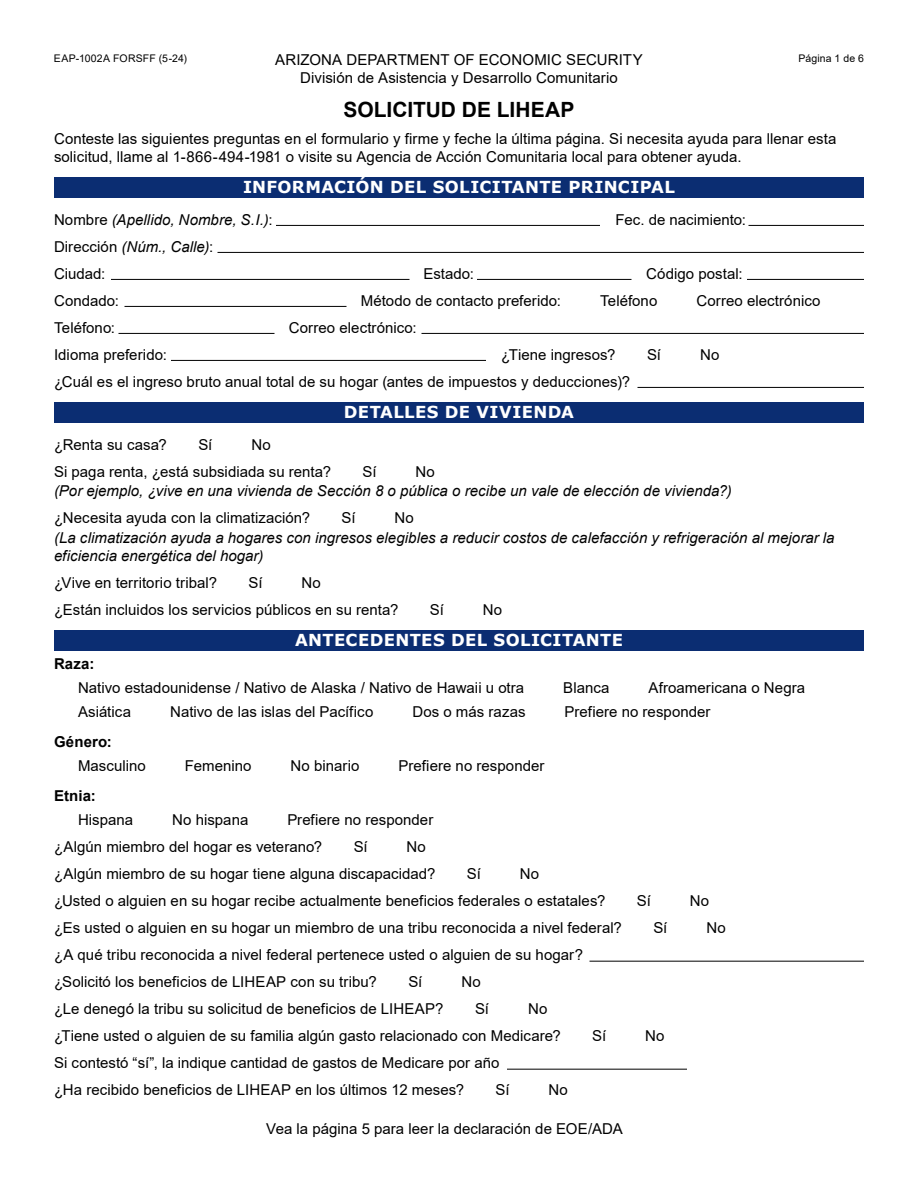
<style>
.page{position:relative;width:918px;height:1188px;background:#fff}
.page>*{position:absolute;margin:0;border:0;box-sizing:border-box;transform-origin:0 0}
.t1{font:700 21px "Arial";color:#000}
.t2{font:700 16.5px "Verdana";letter-spacing:.02em;color:#fff}
.t3{font:15px/27px "Arial";letter-spacing:.005em;color:#000}
.t4{font:italic 15px/18px "Arial";letter-spacing:.005em;color:#000}
.t5{font:700 15px "Arial";letter-spacing:.01em;color:#000}
.t6{font:10.5px "Arial";letter-spacing:.015em;color:#000}
.s1{font-style:normal}
.s2{font-style:italic}
</style>
<div class="page">
<div style="left:54px;top:177px;width:810px;height:21px;background:#0b2d72"></div>
<div style="left:54px;top:402px;width:810px;height:21px;background:#0b2d72"></div>
<div style="left:54px;top:630px;width:810px;height:21px;background:#0b2d72"></div>
<hr style="left:276px;top:225px;width:324px;height:1px;background:#000">
<hr style="left:748px;top:225px;width:116px;height:1px;background:#000">
<hr style="left:218px;top:252px;width:646px;height:1px;background:#000">
<hr style="left:111px;top:279px;width:299px;height:1px;background:#000">
<hr style="left:477px;top:279px;width:155px;height:1px;background:#000">
<hr style="left:747px;top:279px;width:117px;height:1px;background:#000">
<hr style="left:124px;top:306px;width:222px;height:1px;background:#000">
<hr style="left:118px;top:333px;width:156px;height:1px;background:#000">
<hr style="left:422px;top:333px;width:442px;height:1px;background:#000">
<hr style="left:171px;top:360px;width:315px;height:1px;background:#000">
<hr style="left:638px;top:387px;width:226px;height:1px;background:#000">
<hr style="left:590px;top:961px;width:274px;height:1px;background:#000">
<hr style="left:507px;top:1069px;width:180px;height:1px;background:#000">
<p class="t6" style="left:54px;top:51px;width:135px">EAP-1002A FORSFF (5-24)</p>
<p class="t3" style="left:275px;top:46px;width:369px">ARIZONA DEPARTMENT OF ECONOMIC SECURITY</p>
<p class="t6" style="left:798px;top:51px;width:67px">Página 1 de 6</p>
<p class="t3" style="left:300px;top:64px;width:319px">División de Asistencia y Desarrollo Comunitario</p>
<h1 class="t1" style="left:344px;top:94px;width:232px">SOLICITUD DE LIHEAP</h1>
<p class="t3" style="left:54px;top:129px;width:784px;line-height:18px">Conteste las siguientes preguntas en el formulario y firme y feche la última página. Si necesita ayuda para llenar esta solicitud, llame al 1-866-494-1981 o visite su Agencia de Acción Comunitaria local para obtener ayuda.</p>
<p class="t2" style="left:243px;top:176px;width:433px">INFORMACIÓN DEL SOLICITANTE PRINCIPAL</p>
<p class="t4" style="left:54px;top:211px;width:220px"><span class="s1">Nombre</span> (Apellido, Nombre, S.I.)<span class="s1">:</span></p>
<p class="t3" style="left:616px;top:206px;width:132px">Fec. de nacimiento:</p>
<p class="t3" style="left:54px;top:233px;width:161px">Dirección <span class="s2">(Núm., Calle)</span>:<br>Ciudad:</p>
<p class="t3" style="left:423px;top:260px;width:52px">Estado:</p>
<p class="t3" style="left:646px;top:260px;width:98px">Código postal:</p>
<p class="t3" style="left:54px;top:287px;width:67px">Condado:</p>
<p class="t3" style="left:361px;top:287px;width:202px">Método de contacto preferido:</p>
<p class="t3" style="left:600px;top:287px;width:59px">Teléfono</p>
<p class="t3" style="left:696px;top:287px;width:126px">Correo electrónico</p>
<p class="t3" style="left:54px;top:314px;width:63px">Teléfono:</p>
<p class="t3" style="left:289px;top:314px;width:129px">Correo electrónico:</p>
<p class="t3" style="left:54px;top:341px;width:114px">Idioma preferido:</p>
<p class="t3" style="left:501px;top:341px;width:116px">¿Tiene ingresos?</p>
<p class="t3" style="left:647px;top:341px;width:15px">Sí</p>
<p class="t3" style="left:700px;top:341px;width:21px">No</p>
<p class="t3" style="left:54px;top:368px;width:578px">¿Cuál es el ingreso bruto anual total de su hogar (antes de impuestos y deducciones)?</p>
<p class="t2" style="left:344px;top:401px;width:232px">DETALLES DE VIVIENDA</p>
<p class="t3" style="left:54px;top:431px;width:114px">¿Renta su casa?</p>
<p class="t3" style="left:198px;top:431px;width:15px">Sí</p>
<p class="t3" style="left:54px;top:431px;width:279px;text-indent:197px">No<br>Si paga renta, ¿está subsidiada su renta?</p>
<p class="t3" style="left:363px;top:458px;width:15px">Sí</p>
<p class="t3" style="left:416px;top:458px;width:21px">No</p>
<p class="t4" style="left:54px;top:482px;width:679px">(Por ejemplo, ¿vive en una vivienda de Sección 8 o pública o recibe un vale de elección de vivienda?)</p>
<p class="t3" style="left:54px;top:504px;width:258px">¿Necesita ayuda con la climatización?</p>
<p class="t3" style="left:342px;top:504px;width:15px">Sí</p>
<p class="t3" style="left:395px;top:504px;width:21px">No</p>
<p class="t4" style="left:54px;top:529px;width:782px">(La climatización ayuda a hogares con ingresos elegibles a reducir costos de calefacción y refrigeración al mejorar la eficiencia energética del hogar)</p>
<p class="t3" style="left:54px;top:569px;width:165px">¿Vive en territorio tribal?</p>
<p class="t3" style="left:249px;top:569px;width:15px">Sí</p>
<p class="t3" style="left:54px;top:569px;width:346px;text-indent:248px">No<br>¿Están incluidos los servicios públicos en su renta?</p>
<p class="t3" style="left:430px;top:596px;width:15px">Sí</p>
<p class="t3" style="left:483px;top:596px;width:21px">No</p>
<p class="t2" style="left:295px;top:629px;width:329px">ANTECEDENTES DEL SOLICITANTE</p>
<p class="t5" style="left:54px;top:653px;width:42px">Raza:</p>
<p class="t3" style="left:78px;top:674px;width:448px">Nativo estadounidense / Nativo de Alaska / Nativo de Hawaii u otra</p>
<p class="t3" style="left:563px;top:674px;width:48px">Blanca</p>
<p class="t3" style="left:649px;top:674px;width:158px">Afroamericana o Negra</p>
<p class="t3" style="left:78px;top:698px;width:55px">Asiática</p>
<p class="t3" style="left:170px;top:698px;width:205px">Nativo de las islas del Pacífico</p>
<p class="t3" style="left:412px;top:698px;width:115px">Dos o más razas</p>
<p class="t3" style="left:565px;top:698px;width:148px">Prefiere no responder</p>
<p class="t5" style="left:54px;top:731px;width:59px">Género:</p>
<p class="t3" style="left:78px;top:752px;width:69px">Masculino</p>
<p class="t3" style="left:185px;top:752px;width:68px">Femenino</p>
<p class="t3" style="left:291px;top:752px;width:70px">No binario</p>
<p class="t3" style="left:398px;top:752px;width:148px">Prefiere no responder</p>
<p class="t5" style="left:54px;top:785px;width:43px">Etnia:</p>
<p class="t3" style="left:78px;top:806px;width:57px">Hispana</p>
<p class="t3" style="left:172px;top:806px;width:78px">No hispana</p>
<p class="t3" style="left:54px;top:806px;width:381px;text-indent:233px">Prefiere no responder ¿Algún miembro del hogar es veterano?</p>
<p class="t3" style="left:354px;top:833px;width:15px">Sí</p>
<p class="t3" style="left:54px;top:833px;width:383px;text-indent:353px">No ¿Algún miembro de su hogar tiene alguna discapacidad?</p>
<p class="t3" style="left:467px;top:860px;width:15px">Sí</p>
<p class="t3" style="left:54px;top:860px;width:553px;text-indent:466px">No<br>¿Usted o alguien en su hogar recibe actualmente beneficios federales o estatales?</p>
<p class="t3" style="left:637px;top:887px;width:15px">Sí</p>
<p class="t3" style="left:690px;top:887px;width:21px">No</p>
<p class="t3" style="left:54px;top:914px;width:569px">¿Es usted o alguien en su hogar un miembro de una tribu reconocida a nivel federal?</p>
<p class="t3" style="left:653px;top:914px;width:15px">Sí</p>
<p class="t3" style="left:706px;top:914px;width:21px">No</p>
<p class="t3" style="left:54px;top:941px;width:531px">¿A qué tribu reconocida a nivel federal pertenece usted o alguien de su hogar? ¿Solicitó los beneficios de LIHEAP con su tribu?</p>
<p class="t3" style="left:408px;top:968px;width:15px">Sí</p>
<p class="t3" style="left:461px;top:968px;width:21px">No</p>
<p class="t3" style="left:54px;top:995px;width:391px">¿Le denegó la tribu su solicitud de beneficios de LIHEAP?</p>
<p class="t3" style="left:475px;top:995px;width:15px">Sí</p>
<p class="t3" style="left:54px;top:995px;width:508px;text-indent:474px">No ¿Tiene usted o alguien de su familia algún gasto relacionado con Medicare?</p>
<p class="t3" style="left:592px;top:1022px;width:15px">Sí</p>
<p class="t3" style="left:645px;top:1022px;width:21px">No</p>
<p class="t3" style="left:54px;top:1049px;width:447px">Si contestó “sí”, la indique cantidad de gastos de Medicare por año ¿Ha recibido beneficios de LIHEAP en los últimos 12 meses?</p>
<p class="t3" style="left:496px;top:1076px;width:15px">Sí</p>
<p class="t3" style="left:549px;top:1076px;width:21px">No</p>
<p class="t3" style="left:266px;top:1116px;width:358px">Vea la página 5 para leer la declaración de EOE/ADA</p>
</div>
